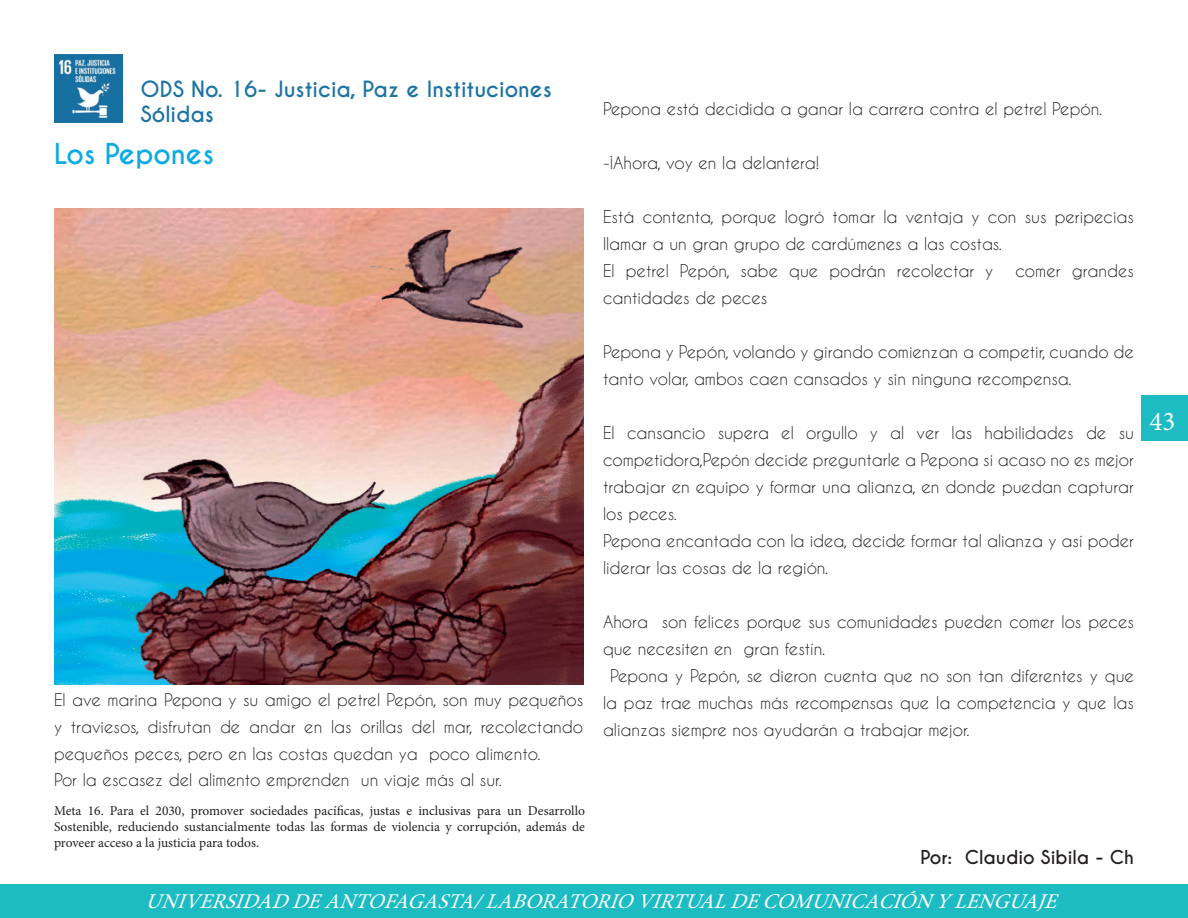
<style>
.page{position:relative;width:1188px;height:918px;background:#fff}
.page>*{position:absolute;margin:0;border:0;box-sizing:border-box;transform-origin:0 0}
.t1{font:700 27px "Caviar Dreams";color:#0cabe1}
.t2{font:27px "Minion Pro";color:#fff}
.t3{font:italic 21px "Minion Pro";color:#fff}
.t4{font:700 21px/25.2px "Caviar Dreams";color:#1c74a3}
.t5{font:700 18px "Caviar Dreams";color:#231f20}
.t6{font:16.5px/27px "Caviar Dreams";color:#231f20}
.t7{font:13.5px/16.2px "Minion Pro";color:#231f20;text-align:justify}
</style>
<div class="page">
<div style="left:1142px;top:395px;width:46px;height:46px;background:#1cbcc2"></div>
<div style="left:0;top:884px;width:1188px;height:34px;background:#1cbcc2"></div>
<img style="left:54px;top:54px;width:68px;height:68px">
<img style="left:55px;top:209px;width:528px;height:475px">
<p class="t4" style="left:141px;top:77px;width:413px">ODS No. 16- Justicia, Paz e Instituciones<br>Sólidas</p>
<h1 class="t1" style="left:54px;top:137px;width:162px">Los Pepones</h1>
<p class="t6" style="left:54px;top:685px;width:531px">El ave marina Pepona y su amigo el petrel Pepón, son muy pequeños y traviesos, disfrutan de andar en las orillas del mar, recolectando pequeños peces, pero en las costas quedan ya poco alimento.<br>Por la escasez del alimento emprenden un viaje más al sur.</p>
<p class="t7" style="left:54px;top:803px;width:533px">Meta 16. Para el 2030, promover sociedades pacíficas, justas e inclusivas para un Desarrollo Sostenible, reduciendo sustancialmente todas las formas de violencia y corrupción, además de proveer acceso a la justicia para todos.</p>
<p class="t6" style="left:603px;top:95px;width:501px">Pepona está decidida a ganar la carrera contra el petrel Pepón.</p>
<p class="t6" style="left:603px;top:149px;width:218px">-¡Ahora, voy en la delantera!</p>
<p class="t6" style="left:603px;top:203px;width:533px">Está contenta, porque logró tomar la ventaja y con sus peripecias llamar a un gran grupo de cardúmenes a las costas.<br>El petrel Pepón, sabe que podrán recolectar y</p>
<p class="t6" style="left:1015px;top:257px;width:120px">comer grandes</p>
<p class="t6" style="left:603px;top:284px;width:166px">cantidades de peces</p>
<p class="t6" style="left:603px;top:338px;width:533px">Pepona y Pepón, volando y girando comienzan a competir, cuando de tanto volar, ambos caen cansados y sin ninguna recompensa.</p>
<p class="t6" style="left:603px;top:419px;width:533px">El cansancio supera el orgullo y al ver las habilidades de su competidora,Pepón decide preguntarle a Pepona si acaso no es mejor trabajar en equipo y formar una alianza, en donde puedan capturar los peces.<br>Pepona encantada con la idea, decide formar tal alianza y así poder liderar las cosas de la región.</p>
<p class="t6" style="left:603px;top:608px;width:533px">Ahora son felices porque sus comunidades pueden comer los peces</p>
<p class="t6" style="left:603px;top:635px;width:224px">que necesiten en gran festín.</p>
<p class="t6" style="left:610px;top:662px;width:526px">Pepona y Pepón, se dieron cuenta que no son tan diferentes y que</p>
<p class="t6" style="left:603px;top:689px;width:532px">la paz trae muchas más recompensas que la competencia y que las</p>
<p class="t6" style="left:603px;top:716px;width:368px">alianzas siempre nos ayudarán a trabajar mejor.</p>
<p class="t5" style="left:921px;top:846px;width:215px">Por: Claudio Sibila - Ch</p>
<p class="t3" style="left:145px;top:887px;width:922px">UNIVERSIDADDEANTOFAGASTA/LABORATORIOVIRTUALDECOMUNICACIÓNYLENGUAJE</p>
<h1 class="t2" style="left:1150px;top:403px;width:27px">43</h1>
</div>
